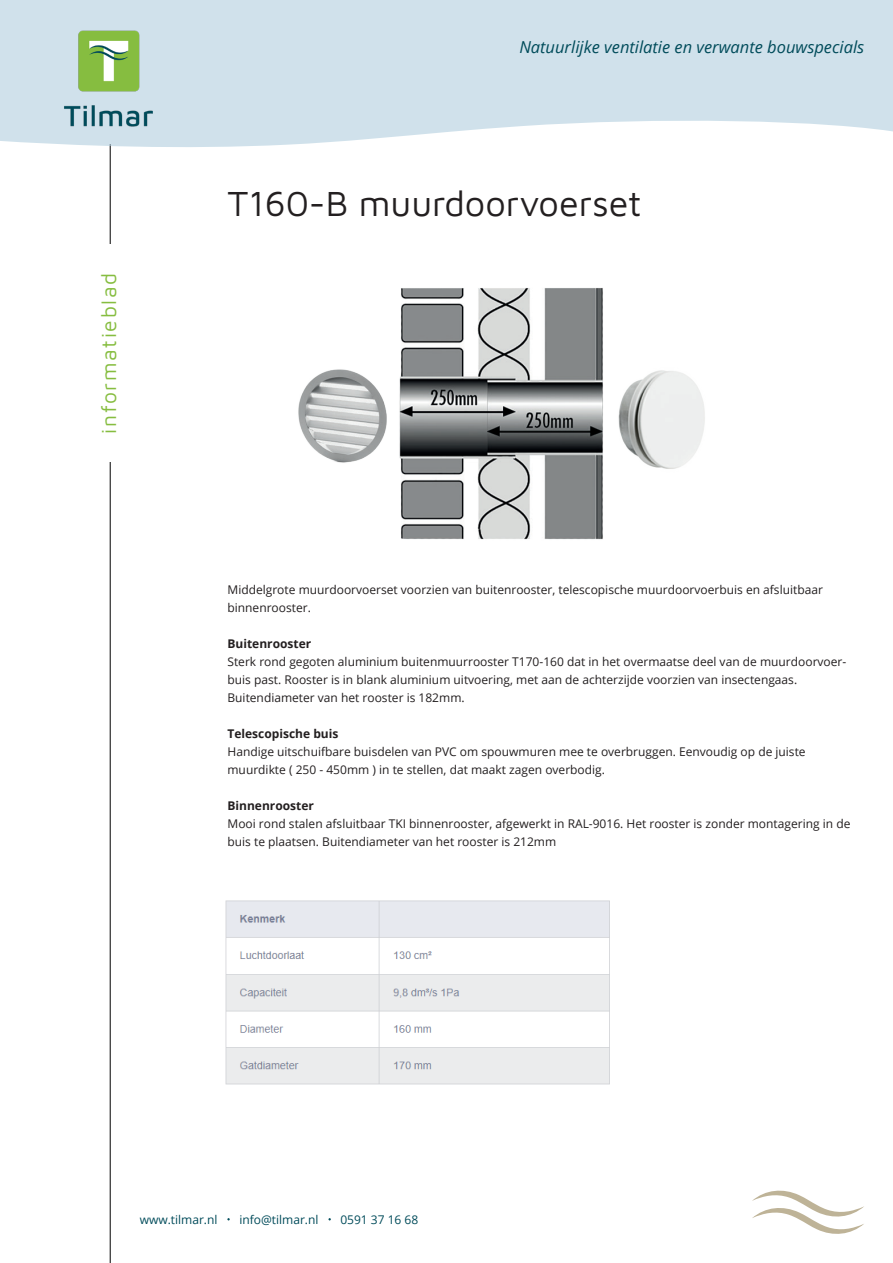
<style>
.page{position:relative;width:893px;height:1263px;background:#fff}
.page>*{position:absolute;margin:0;border:0;box-sizing:border-box;transform-origin:0 0}
.t1{font:36px "Maven Pro";color:#231f20}
.t2{font:21px "Maven Pro";letter-spacing:.08em;color:#86bd40}
.t3{font:italic 16.5px "Open Sans";color:#004b5a}
.t4{font:12px/18px "Open Sans";color:#231f20}
.t5{font:700 12px "Open Sans";color:#231f20}
.t6{font:12px "Open Sans";color:#004b5a}
</style>
<div class="page">
<hr style="left:110px;top:144px;width:1px;height:1119px;background:#000">
<svg style="left:0;top:0;width:893px;height:148px;background:#d4e4ed"></svg>
<img style="left:60px;top:29px;width:98px;height:99px">
<svg style="left:752px;top:1190px;width:112px;height:44px"></svg>
<div style="left:96px;top:244px;width:28px;height:218px;background:#fff"></div>
<img style="left:298px;top:288px;width:407px;height:252px">
<img style="left:225px;top:900px;width:385px;height:185px">
<p class="t2" style="left:95px;top:434px;width:162px;rotate:-90deg">informatieblad</p>
<p class="t3" style="left:519px;top:35px;width:346px">Natuurlijke ventilatie en verwante bouwspecials</p>
<p class="t1" style="left:227px;top:179px;width:415px">T160-B muurdoorvoerset</p>
<p class="t4" style="left:227px;top:580px;width:597px">Middelgrote muurdoorvoerset voorzien van buitenrooster, telescopische muurdoorvoerbuis en afsluitbaar</p>
<p class="t4" style="left:227px;top:598px;width:85px">binnenrooster.</p>
<p class="t5" style="left:227px;top:635px;width:85px">Buitenrooster</p>
<p class="t4" style="left:227px;top:652px;width:620px">Sterk rond gegoten aluminium buitenmuurrooster T170-160 dat in het overmaatse deel van de muurdoorvoer&shy;buis past. Rooster is in blank aluminium uitvoering, met aan de achterzijde voorzien van insectengaas.</p>
<p class="t4" style="left:227px;top:688px;width:239px">Buitendiameter van het rooster is 182mm.</p>
<p class="t5" style="left:227px;top:725px;width:112px">Telescopische buis</p>
<p class="t4" style="left:227px;top:742px;width:580px">Handige uitschuifbare buisdelen van PVC om spouwmuren mee te overbruggen. Eenvoudig op de juiste</p>
<p class="t4" style="left:227px;top:760px;width:379px">muurdikte ( 250 - 450mm ) in te stellen, dat maakt zagen overbodig.</p>
<p class="t5" style="left:227px;top:797px;width:88px">Binnenrooster</p>
<p class="t4" style="left:227px;top:814px;width:624px">Mooi rond stalen afsluitbaar TKI binnenrooster, afgewerkt in RAL-9016. Het rooster is zonder montagering in de buis te plaatsen. Buitendiameter van het rooster is 212mm</p>
<p class="t6" style="left:140px;top:1211px;width:79px">www.tilmar.nl</p>
<p class="t6" style="left:239px;top:1211px;width:81px">info@tilmar.nl</p>
<p class="t6" style="left:340px;top:1211px;width:80px">0591 37 16 68</p>
</div>
